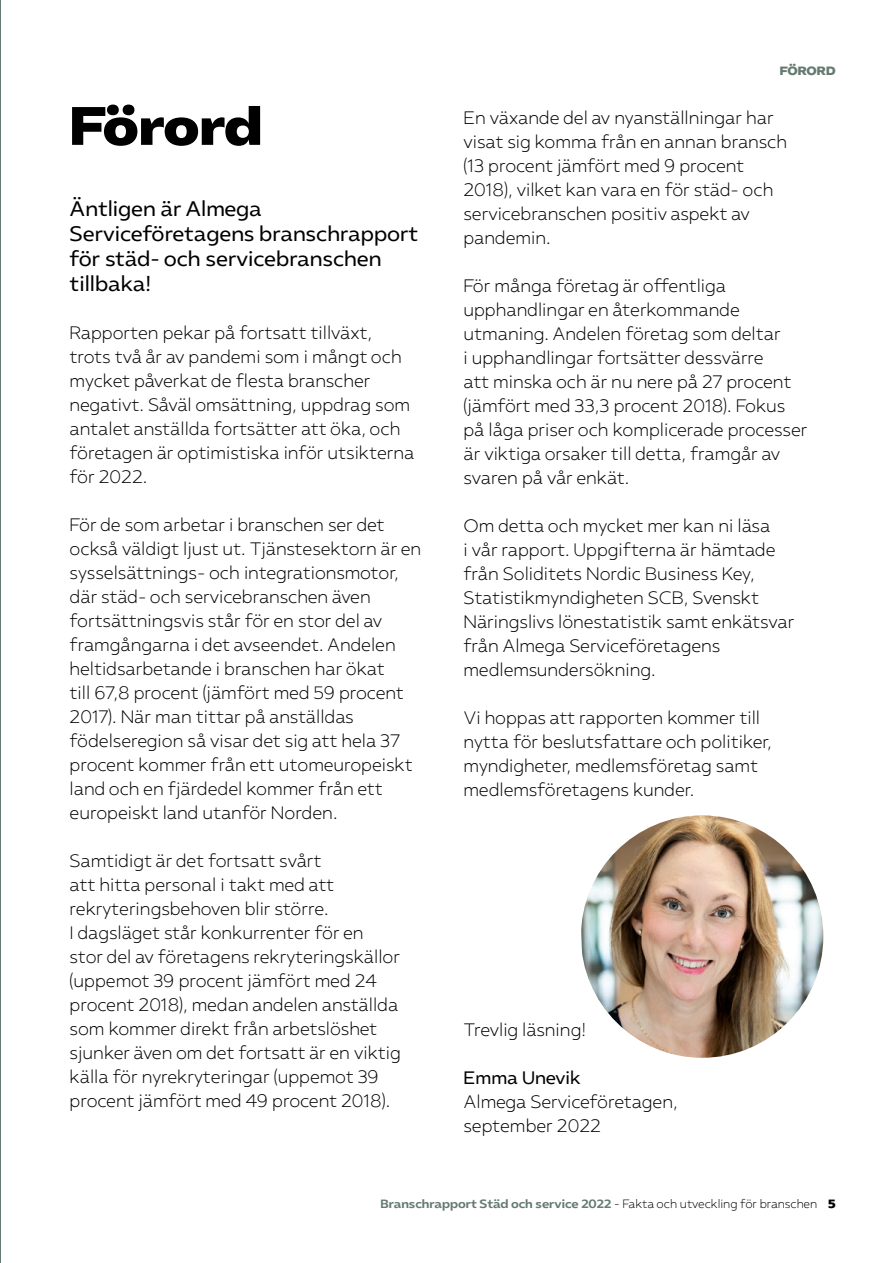
<style>
.page{position:relative;width:893px;height:1263px;background:#fff}
.page>*{position:absolute;margin:0;border:0;box-sizing:border-box;transform-origin:0 0}
.t1{font:54px "Almega Sans Display";letter-spacing:-.025em;color:#000}
.t2{font:21px/25.2px "Almega Sans";color:#000}
.t3{font:300 18px/24px "Almega Sans";color:#000}
.t4{font:18px "Almega Sans";color:#000}
.t5{font:700 12px "Almega Sans";color:#657b71}
.t6{font:12px "Almega Sans Display";color:#657b71}
.s1{font-weight:300;color:#000}
.s2{font-family:"Almega Sans Display";font-weight:400;color:#000}
</style>
<div class="page">
<hr style="left:0;top:0;width:1px;height:1263px;background:#657b71">
<img style="left:581px;top:815px;width:242px;height:243px;border-radius:121px">
<h1 class="t1" style="left:70px;top:88px;width:194px">Förord</h1>
<p class="t2" style="left:70px;top:196px;width:350px">Äntligen är Almega<br>Serviceföretagens branschrapport för städ- och servicebranschen tillbaka!</p>
<p class="t3" style="left:70px;top:321px;width:346px">Rapporten pekar på fortsatt tillväxt, trots två år av pandemi som i mångt och mycket påverkat de flesta branscher negativt. Såväl omsättning, uppdrag som antalet anställda fortsätter att öka, och företagen är optimistiska inför utsikterna för 2022.</p>
<p class="t3" style="left:70px;top:513px;width:353px">För de som arbetar i branschen ser det också väldigt ljust ut. Tjänstesektorn är en sysselsättnings- och integrationsmotor, där städ- och servicebranschen även fortsättningsvis står för en stor del av framgångarna i det avseendet. Andelen heltidsarbetande i branschen har ökat<br>till 67,8 procent (jämfört med 59 procent 2017). När man tittar på anställdas födelseregion så visar det sig att hela 37 procent kommer från ett utomeuropeiskt land och en fjärdedel kommer från ett europeiskt land utanför Norden.</p>
<p class="t3" style="left:70px;top:848px;width:332px">Samtidigt är det fortsatt svårt<br>att hitta personal i takt med att rekryteringsbehoven blir större.<br>I dagsläget står konkurrenter för en stor del av företagens rekryteringskällor (uppemot 39 procent jämfört med 24 procent 2018), medan andelen anställda som kommer direkt från arbetslöshet sjunker även om det fortsatt är en viktig källa för nyrekryteringar (uppemot 39 procent jämfört med 49 procent 2018).</p>
<p class="t6" style="left:780px;top:62px;width:57px">FÖRORD</p>
<p class="t3" style="left:463px;top:106px;width:325px">En växande del av nyanställningar har visat sig komma från en annan bransch (13 procent jämfört med 9 procent<br>2018), vilket kan vara en för städ- och servicebranschen positiv aspekt av pandemin.</p>
<p class="t3" style="left:463px;top:274px;width:345px">För många företag är offentliga upphandlingar en återkommande utmaning. Andelen företag som deltar<br>i upphandlingar fortsätter dessvärre<br>att minska och är nu nere på 27 procent (jämfört med 33,3 procent 2018). Fokus på låga priser och komplicerade processer är viktiga orsaker till detta, framgår av svaren på vår enkät.</p>
<p class="t3" style="left:463px;top:514px;width:332px">Om detta och mycket mer kan ni läsa<br>i vår rapport. Uppgifterna är hämtade från Soliditets Nordic Business Key, Statistikmyndigheten SCB, Svenskt Näringslivs lönestatistik samt enkätsvar från Almega Serviceföretagens medlemsundersökning.</p>
<p class="t3" style="left:463px;top:706px;width:310px">Vi hoppas att rapporten kommer till nytta för beslutsfattare och politiker, myndigheter, medlemsföretag samt medlemsföretagens kunder.</p>
<p class="t3" style="left:463px;top:1018px;width:124px">Trevlig läsning!</p>
<p class="t4" style="left:463px;top:1066px;width:119px">Emma Unevik</p>
<p class="t3" style="left:463px;top:1090px;width:216px">Almega Serviceföretagen, september 2022</p>
<p class="t5" style="left:380px;top:1196px;width:457px">Branschrapport Städ och service 2022 <span class="s1">- Fakta och utveckling för branschen</span> <span class="s2">5</span></p>
</div>
